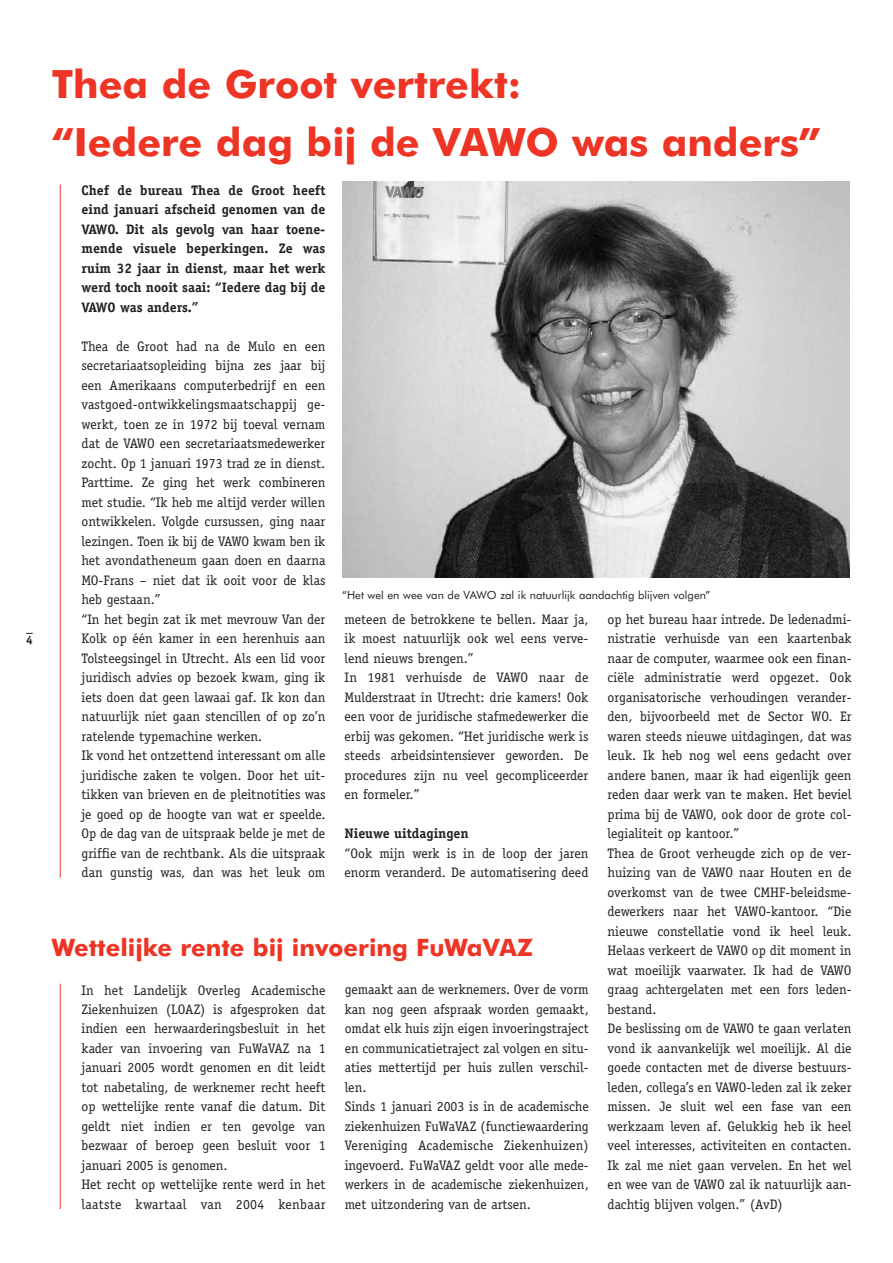
<style>
.page{position:relative;width:893px;height:1263px;background:#fff}
.page>*{position:absolute;margin:0;border:0;box-sizing:border-box;transform-origin:0 0}
.t1{font:700 39px/58.5px "Futura BT";color:#ee3424}
.t2{font:700 24px "Futura BT";color:#ee3424}
.t3{font:13.8px/19.5px "Officina Serif";color:#231f20}
.t4{font:700 13.8px/19.5px "Officina Serif";color:#231f20;text-align:justify}
.t5{font:700 12px "Officina Serif";color:#231f20}
.t6{font:11.25px "Futura BT";color:#231f20}
</style>
<div class="page">
<hr style="left:60px;top:185px;width:1px;height:693px;background:#ee3424">
<hr style="left:60px;top:984px;width:1px;height:225px;background:#ee3424">
<img style="left:342px;top:181px;width:507px;height:396px">
<p class="t5" style="left:26px;top:635px;width:8px">4</p>
<h1 class="t1" style="left:52px;top:58px;width:770px">Thea de Groot vertrekt:<br>“Iedere dag bij de VAWO was anders”</h1>
<p class="t4" style="left:81px;top:182px;width:245px">Chef de bureau Thea de Groot heeft eind januari afscheid genomen van de VAWO. Dit als gevolg van haar toene&shy;mende visuele beperkingen. Ze was ruim 32 jaar in dienst, maar het werk werd toch nooit saai: “Iedere dag bij de VAWO was anders.”</p>
<p class="t3" style="left:81px;top:338px;width:245px">Thea de Groot had na de Mulo en een secretariaatsopleiding bijna zes jaar bij een Amerikaans computerbedrijf en een vastgoed-ontwikkelingsmaatschappij ge&shy;werkt, toen ze in 1972 bij toeval vernam dat de VAWO een secretariaatsmedewerker zocht. Op 1 januari 1973 trad ze in dienst.<br>Parttime. Ze ging het werk combineren met studie. “Ik heb me altijd verder willen ontwikkelen. Volgde cursussen, ging naar lezingen. Toen ik bij de VAWO kwam ben ik het avondatheneum gaan doen en daarna MO-Frans – niet dat ik ooit voor de klas heb gestaan.”<br>“In het begin zat ik met mevrouw Van der Kolk op één kamer in een herenhuis aan Tolsteegsingel in Utrecht. Als een lid voor juridisch advies op bezoek kwam, ging ik iets doen dat geen lawaai gaf. Ik kon dan natuurlijk niet gaan stencillen of op zo’n ratelende typemachine werken.<br>Ik vond het ontzettend interessant om alle juridische zaken te volgen. Door het uit&shy;tikken van brieven en de pleitnotities was je goed op de hoogte van wat er speelde.<br>Op de dag van de uitspraak belde je met de griffie van de rechtbank. Als die uitspraak dan gunstig was, dan was het leuk om</p>
<p class="t6" style="left:342px;top:590px;width:370px">“Het wel en wee van de VAWO zal ik natuurlijk aandachtig blijven volgen”</p>
<p class="t3" style="left:607px;top:611px;width:245px">op het bureau haar intrede. De ledenadmi&shy;nistratie verhuisde van een kaartenbak naar de computer, waarmee ook een finan&shy;ciële administratie werd opgezet. Ook organisatorische verhoudingen verander&shy;den, bijvoorbeeld met de Sector WO. Er waren steeds nieuwe uitdagingen, dat was leuk. Ik heb nog wel eens gedacht over andere banen, maar ik had eigenlijk geen reden daar werk van te maken. Het beviel prima bij de VAWO, ook door de grote col&shy;legialiteit op kantoor.”<br>Thea de Groot verheugde zich op de ver&shy;huizing van de VAWO naar Houten en de overkomst van de twee CMHF-beleidsme&shy;dewerkers naar het VAWO-kantoor. “Die nieuwe constellatie vond ik heel leuk.<br>Helaas verkeert de VAWO op dit moment in wat moeilijk vaarwater. Ik had de VAWO graag achtergelaten met een fors leden&shy;bestand.<br>De beslissing om de VAWO te gaan verlaten vond ik aanvankelijk wel moeilijk. Al die goede contacten met de diverse bestuurs&shy;leden, collega’s en VAWO-leden zal ik zeker missen. Je sluit wel een fase van een werkzaam leven af. Gelukkig heb ik heel veel interesses, activiteiten en contacten.<br>Ik zal me niet gaan vervelen. En het wel en wee van de VAWO zal ik natuurlijk aan&shy;dachtig blijven volgen.” (AvD)</p>
<p class="t3" style="left:344px;top:611px;width:245px">meteen de betrokkene te bellen. Maar ja, ik moest natuurlijk ook wel eens verve&shy;lend nieuws brengen.”<br>In 1981 verhuisde de VAWO naar de Mulderstraat in Utrecht: drie kamers! Ook een voor de juridische stafmedewerker die erbij was gekomen. “Het juridische werk is steeds arbeidsintensiever geworden. De procedures zijn nu veel gecompliceerder en formeler.”</p>
<p class="t4" style="left:344px;top:825px;width:126px">Nieuwe uitdagingen</p>
<p class="t3" style="left:344px;top:845px;width:245px">“Ook mijn werk is in de loop der jaren enorm veranderd. De automatisering deed</p>
<h2 class="t2" style="left:52px;top:937px;width:482px">Wettelijke rente bij invoering FuWaVAZ</h2>
<p class="t3" style="left:81px;top:981px;width:245px">In het Landelijk Overleg Academische Ziekenhuizen (LOAZ) is afgesproken dat indien een herwaarderingsbesluit in het kader van invoering van FuWaVAZ na 1 januari 2005 wordt genomen en dit leidt tot nabetaling, de werknemer recht heeft op wettelijke rente vanaf die datum. Dit geldt niet indien er ten gevolge van bezwaar of beroep geen besluit voor 1 januari 2005 is genomen.<br>Het recht op wettelijke rente werd in het laatste kwartaal van 2004 kenbaar</p>
<p class="t3" style="left:345px;top:981px;width:245px">gemaakt aan de werknemers. Over de vorm kan nog geen afspraak worden gemaakt, omdat elk huis zijn eigen invoeringstraject en communicatietraject zal volgen en situ&shy;aties mettertijd per huis zullen verschil&shy;len.<br>Sinds 1 januari 2003 is in de academische ziekenhuizen FuWaVAZ (functiewaardering Vereniging Academische Ziekenhuizen) ingevoerd. FuWaVAZ geldt voor alle mede&shy;werkers in de academische ziekenhuizen, met uitzondering van de artsen.</p>
</div>
